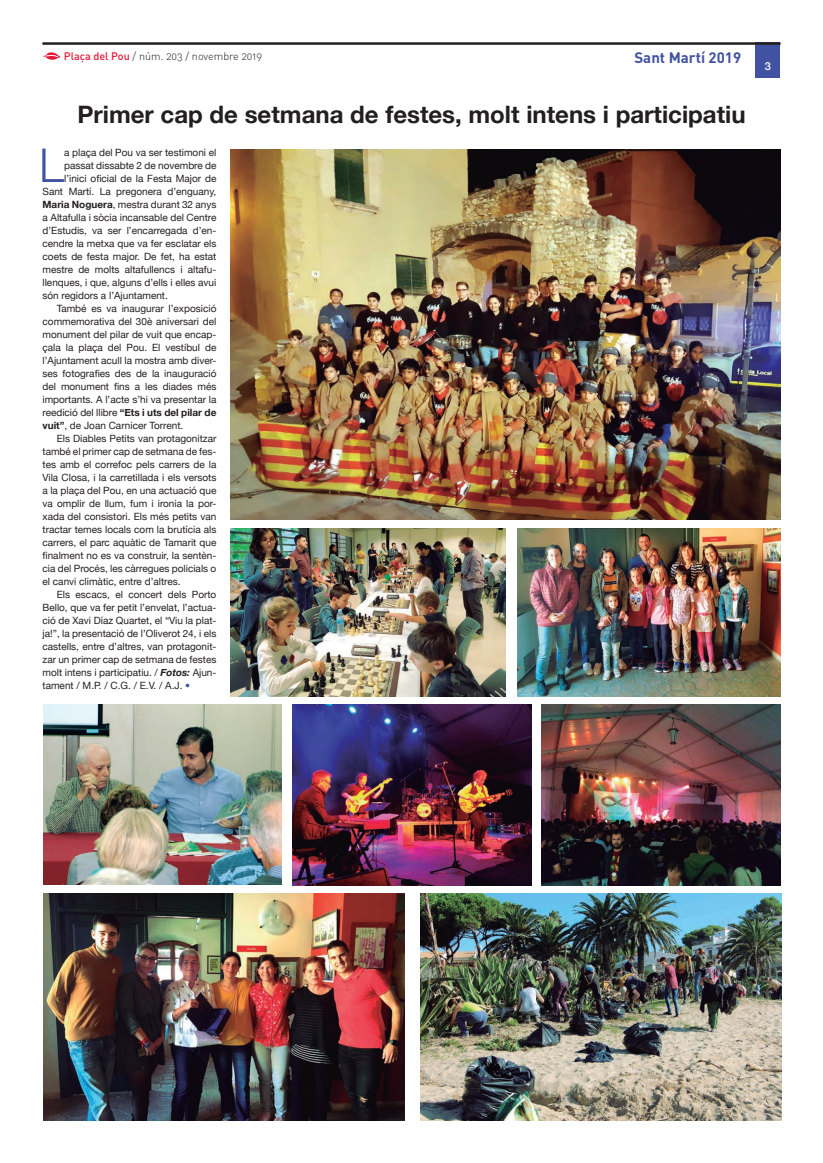
<style>
.page{position:relative;width:823px;height:1163px;background:#fff}
.page>*{position:absolute;margin:0;border:0;box-sizing:border-box;transform-origin:0 0}
.t1{font:300 46.4px "Helvetica Neue";color:#4252a3}
.t2{font:700 24px "Helvetica Neue";color:#231f20}
.t3{font:700 15px "DIN";color:#4252a3}
.t4{font:500 11px "Helvetica Neue";color:#fff}
.t5{font:10.8px "DIN Light Alternate";color:#231f20}
.t6{font:10px "Helvetica Neue";color:#231f20}
.t7{font:700 10px "Helvetica Neue";color:#231f20}
.s1{font-family:"DIN";font-weight:500;color:#e51836}
.s2{font-weight:700}
.s3{font-weight:400}
.s4{font-weight:700;font-style:italic}
.s5{font-weight:300;color:#4252a3}
</style>
<div class="page">
<svg style="left:43px;top:52px;width:18px;height:8px"></svg>
<div style="left:755px;top:43px;width:24px;height:35px;background:#4252a3"></div>
<hr style="left:43px;top:43px;width:737px;height:2px;background:#231f20">
<img style="left:230px;top:149px;width:550px;height:370px">
<img style="left:230px;top:528px;width:275px;height:168px">
<img style="left:517px;top:528px;width:263px;height:168px">
<img style="left:43px;top:704px;width:239px;height:180px">
<img style="left:292px;top:704px;width:239px;height:180px">
<img style="left:541px;top:704px;width:239px;height:180px">
<img style="left:43px;top:893px;width:361px;height:227px">
<img style="left:420px;top:893px;width:360px;height:227px">
<p class="t5" style="left:64px;top:49px;width:199px"><span class="s1">Plaça del Pou</span> / núm. 203 / novembre 2019</p>
<h3 class="t3" style="left:634px;top:47px;width:108px">Sant Martí 2019</h3>
<h2 class="t2" style="left:77px;top:95px;width:669px">Primer cap de setmana de festes, molt intens i participatiu</h2>
<h1 class="t1" style="left:39px;top:128px;width:26px">L</h1>
<p class="t6" style="left:64px;top:145px;width:154px">a plaça del Pou va ser testimoni el</p>
<p class="t6" style="left:64px;top:158px;width:154px">passat dissabte 2 de novembre de</p>
<p class="t6" style="left:64px;top:171px;width:154px">l’inici oficial de la Festa Major de</p>
<p class="t6" style="left:42px;top:184px;width:175px">Sant Martí. La pregonera d’enguany,</p>
<p class="t6" style="left:42px;top:197px;width:175px"><span class="s2">Maria Noguera</span>, mestra durant 32 anys</p>
<p class="t6" style="left:42px;top:210px;width:175px">a Altafulla i sòcia incansable del Centre</p>
<p class="t6" style="left:42px;top:223px;width:175px">d’Estudis, va ser l’encarregada d’en-</p>
<p class="t6" style="left:42px;top:236px;width:175px">cendre la metxa que va fer esclatar els</p>
<p class="t6" style="left:42px;top:249px;width:175px">coets de festa major. De fet, ha estat</p>
<p class="t6" style="left:42px;top:262px;width:175px">mestre de molts altafullencs i altafu-</p>
<p class="t6" style="left:42px;top:275px;width:175px">llenques, i que, alguns d’ells i elles avui</p>
<p class="t6" style="left:42px;top:288px;width:127px">són regidors a l’Ajuntament.</p>
<p class="t6" style="left:57px;top:301px;width:161px">També es va inaugurar l’exposició</p>
<p class="t6" style="left:42px;top:314px;width:175px">commemorativa del 30è aniversari del</p>
<p class="t6" style="left:42px;top:327px;width:175px">monument del pilar de vuit que encap-</p>
<p class="t6" style="left:42px;top:340px;width:175px">çala la plaça del Pou. El vestíbul de</p>
<p class="t6" style="left:42px;top:353px;width:175px">l’Ajuntament acull la mostra amb diver-</p>
<p class="t6" style="left:42px;top:366px;width:175px">ses fotografies des de la inauguració</p>
<p class="t6" style="left:42px;top:379px;width:175px">del monument fins a les diades més</p>
<p class="t6" style="left:42px;top:392px;width:175px">importants. A l’acte s’hi va presentar la</p>
<p class="t7" style="left:42px;top:405px;width:175px"><span class="s3">reedició del llibre</span> “Ets i uts del pilar de</p>
<p class="t6" style="left:42px;top:418px;width:142px"><span class="s2">vuit”</span>, de Joan Carnicer Torrent.</p>
<p class="t6" style="left:57px;top:431px;width:161px">Els Diables Petits van protagonitzar</p>
<p class="t6" style="left:43px;top:444px;width:175px">també el primer cap de setmana de fes-</p>
<p class="t6" style="left:43px;top:457px;width:175px">tes amb el correfoc pels carrers de la</p>
<p class="t6" style="left:43px;top:470px;width:175px">Vila Closa, i la carretillada i els versots</p>
<p class="t6" style="left:43px;top:483px;width:175px">a la plaça del Pou, en una actuació que</p>
<p class="t6" style="left:43px;top:496px;width:175px">va omplir de llum, fum i ironia la por-</p>
<p class="t6" style="left:43px;top:509px;width:175px">xada del consistori. Els més petits van</p>
<p class="t6" style="left:43px;top:522px;width:175px">tractar temes locals com la brutícia als</p>
<p class="t6" style="left:43px;top:535px;width:175px">carrers, el parc aquàtic de Tamarit que</p>
<p class="t6" style="left:43px;top:548px;width:175px">finalment no es va construir, la sentèn-</p>
<p class="t6" style="left:43px;top:561px;width:175px">cia del Procés, les càrregues policials o</p>
<p class="t6" style="left:43px;top:574px;width:139px">el canvi climàtic, entre d’altres.</p>
<p class="t6" style="left:57px;top:587px;width:161px">Els escacs, el concert dels Porto</p>
<p class="t6" style="left:43px;top:600px;width:175px">Bello, que va fer petit l’envelat, l’actua-</p>
<p class="t6" style="left:43px;top:613px;width:175px">ció de Xavi Díaz Quartet, el “Viu la plat-</p>
<p class="t6" style="left:43px;top:626px;width:175px">ja!”, la presentació de l’Oliverot 24, i els</p>
<p class="t6" style="left:43px;top:639px;width:175px">castells, entre d’altres, van protagonit-</p>
<p class="t6" style="left:43px;top:652px;width:175px">zar un primer cap de setmana de festes</p>
<p class="t6" style="left:43px;top:665px;width:175px">molt intens i participatiu. / <span class="s4">Fotos:</span> Ajun-</p>
<p class="t6" style="left:43px;top:678px;width:149px">tament / M.P. / C.G. / E.V. / A.J. <span class="s5">•</span></p>
<p class="t4" style="left:764px;top:57px;width:8px">3</p>
</div>
